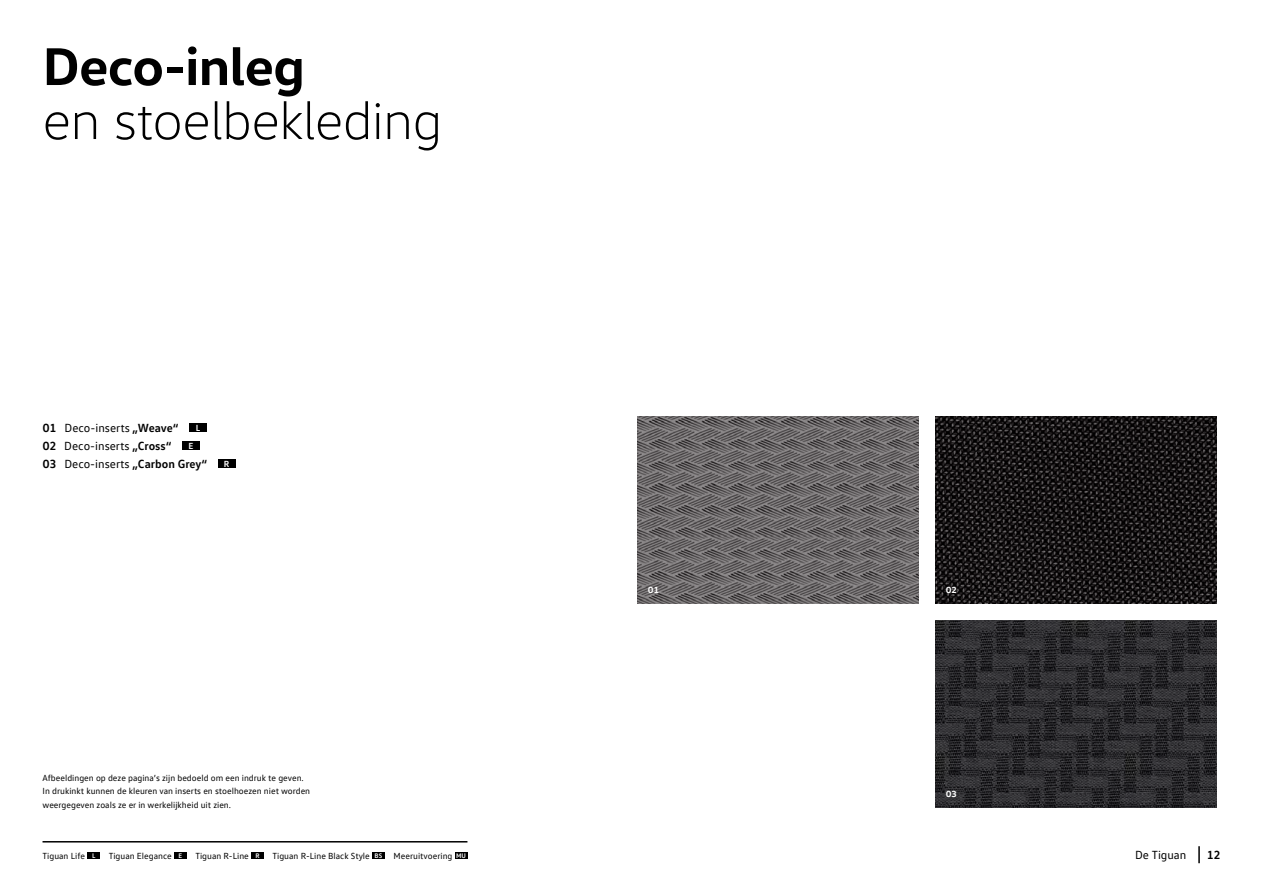
<style>
.page{position:relative;width:1263px;height:893px;background:#fff}
.page>*{position:absolute;margin:0;border:0;box-sizing:border-box;transform-origin:0 0}
.t1{font:300 54px "VW Head";letter-spacing:-.01em;color:#000}
.t2{font:700 54px "VW Head";letter-spacing:-.01em;color:#000}
.t3{font:12px "VW Text";color:#000}
.t4{font:700 12px "VW Text";color:#000}
.t5{font:9px/13.5px "VW Text";color:#000}
.t6{font:700 9px "VW Head";color:#fff}
.t7{font:700 9px "VW Text";color:#fff}
.s1{font-weight:700}
.s2{font-weight:400}
.s3{font-weight:700;font-size:6.75px;color:#fff}
</style>
<div class="page">
<img style="left:638px;top:417px;width:280px;height:187px">
<img style="left:935px;top:417px;width:281px;height:187px">
<img style="left:935px;top:621px;width:281px;height:187px">
<hr style="left:43px;top:841px;width:424px;height:1px;background:#000">
<div style="left:87px;top:852px;width:13px;height:7px;background:#000"></div>
<div style="left:174px;top:852px;width:13px;height:7px;background:#000"></div>
<div style="left:251px;top:852px;width:13px;height:7px;background:#000"></div>
<div style="left:372px;top:852px;width:13px;height:7px;background:#000"></div>
<div style="left:455px;top:852px;width:12px;height:7px;background:#000"></div>
<svg style="left:1198px;top:846px;width:2px;height:17px"></svg>
<div style="left:189px;top:423px;width:17px;height:9px;background:#000"></div>
<div style="left:182px;top:441px;width:17px;height:9px;background:#000"></div>
<div style="left:218px;top:459px;width:17px;height:9px;background:#000"></div>
<h1 class="t2" style="left:43px;top:31px;width:264px">Deco-inleg</h1>
<h1 class="t1" style="left:43px;top:89px;width:401px">en stoelbekleding</h1>
<h2 class="t3" style="left:43px;top:420px;width:138px"><span class="s1">01</span> Deco-inserts <span class="s1">„Weave“</span></h2>
<p class="t7" style="left:196px;top:422px;width:6px">L</p>
<h2 class="t3" style="left:43px;top:438px;width:131px"><span class="s1">02</span> Deco-inserts <span class="s1">„Cross“</span></h2>
<p class="t7" style="left:188px;top:440px;width:6px">E</p>
<h2 class="t4" style="left:43px;top:456px;width:166px">03 <span class="s2">Deco-inserts</span> „Carbon Grey“</h2>
<p class="t7" style="left:224px;top:458px;width:7px">R</p>
<p class="t5" style="left:43px;top:771px;width:269px">Afbeeldingen op deze pagina’s zijn bedoeld om een indruk te geven.<br>In drukinkt kunnen de kleuren van inserts en stoelhoezen niet worden weergegeven zoals ze er in werkelijkheid uit zien.</p>
<p class="t6" style="left:648px;top:584px;width:13px">01</p>
<p class="t6" style="left:946px;top:584px;width:13px">02</p>
<p class="t6" style="left:946px;top:788px;width:13px">03</p>
<p class="t5" style="left:43px;top:849px;width:54px">Tiguan Life <span class="s3">L</span></p>
<p class="t5" style="left:109px;top:849px;width:75px">Tiguan Elegance <span class="s3">E</span></p>
<p class="t5" style="left:195px;top:849px;width:66px">Tiguan R-Line <span class="s3">R</span></p>
<p class="t5" style="left:272px;top:849px;width:111px">Tiguan R-Line Black Style <span class="s3">BS</span></p>
<p class="t5" style="left:394px;top:849px;width:74px">Meeruitvoering <span class="s3">MU</span></p>
<h2 class="t3" style="left:1135px;top:847px;width:53px">De Tiguan</h2>
<h2 class="t4" style="left:1207px;top:847px;width:15px">12</h2>
</div>
